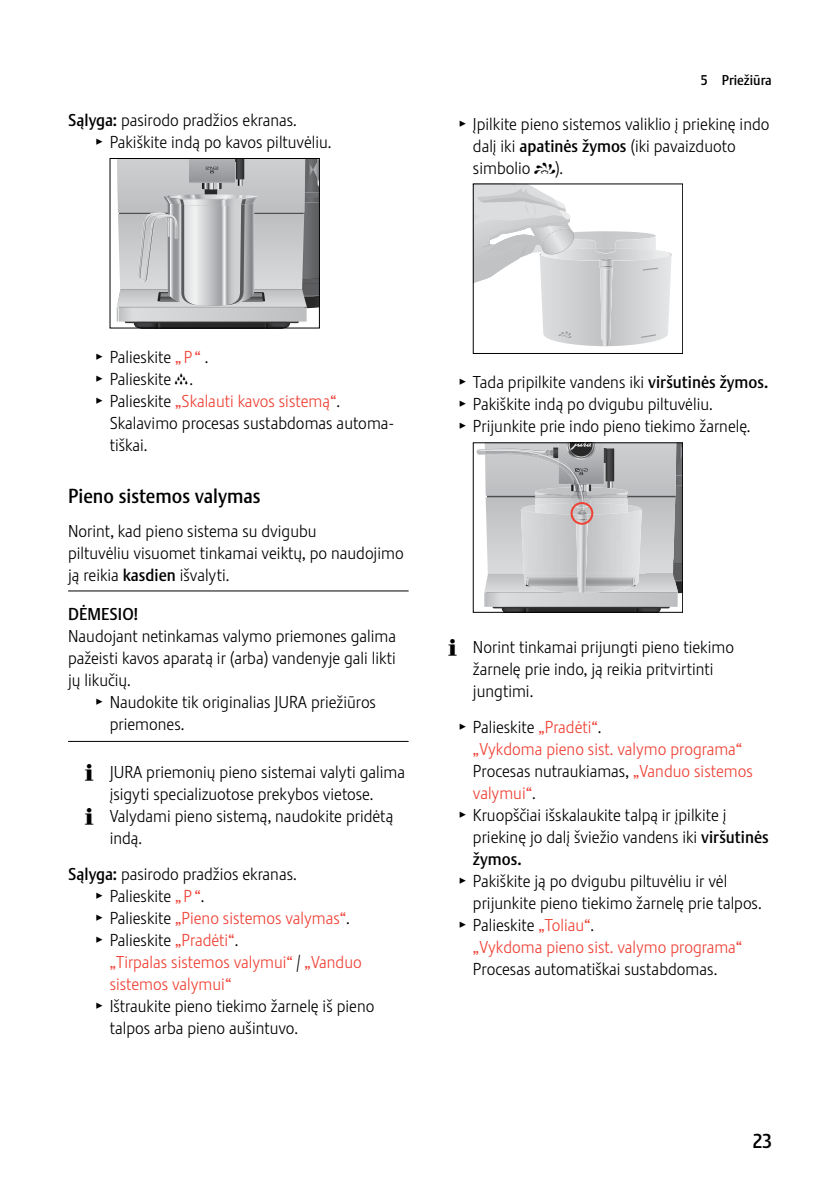
<style>
.page{position:relative;width:840px;height:1191px;background:#fff}
.page>*{position:absolute;margin:0;border:0;box-sizing:border-box;transform-origin:0 0}
.t1{font:20px "Stalemate Pro 2 J Medium";color:#000}
.t2{font:17px/22px "Stalemate Pro 2 J Light";color:#000}
.t3{font:17px "Stalemate Pro 2 J Light";color:#ef4135}
.t4{font:17px "Stalemate Pro 2 J Medium";color:#000}
.t5{font:14px "Stalemate Pro 2 J Medium";color:#000}
.s1{font-family:"Stalemate Pro 2 J Medium"}
.s2{font-family:"Jura Pict 2006"}
.s3{color:#ef4135}
.s4{font-family:"Jura Pict 2006";color:#000}
.s5{color:#000}
</style>
<div class="page">
<hr style="left:68px;top:590px;width:340px;height:1px;background:#000">
<hr style="left:68px;top:741px;width:340px;height:1px;background:#000">
<svg style="left:117px;top:160px;width:200px;height:166px;background:#bbbcbe"></svg>
<div style="left:110px;top:158px;width:209px;height:170px;border:1px solid #000"></div>
<div style="left:472px;top:184px;width:210px;height:170px;border:1px solid #000"></div>
<svg style="left:476px;top:444px;width:204px;height:166px;background:#c3c4c6"></svg>
<div style="left:472px;top:442px;width:210px;height:170px;border:1px solid #000"></div>
<div style="left:570px;top:502px;width:23px;height:23px;border:2px solid #ef4135;border-radius:50%"></div>
<svg style="left:472px;top:184px;width:199px;height:162px"></svg>
<p class="t2" style="left:96px;top:109px;width:236px;text-indent:-28px"><span class="s1">Sąlyga:</span> pasirodo pradžios ekranas.<br><span class="s2">T</span> Pakiškite indą po kavos piltuvėliu.</p>
<p class="t5" style="left:700px;top:72px;width:72px">5 Priežiūra</p>
<p class="t2" style="left:472px;top:113px;width:298px;text-indent:-13px"><span class="s2">T</span> Įpilkite pieno sistemos valiklio į priekinę indo dalį iki <span class="s1">apatinės žymos</span> (iki pavaizduoto simbolio <span class="s2">6</span>).</p>
<p class="t2" style="left:96px;top:346px;width:113px"><span class="s2">T</span> Palieskite <span class="s3">„P“</span> .</p>
<p class="t2" style="left:96px;top:368px;width:98px"><span class="s2">T</span> Palieskite <span class="s2">c</span>.</p>
<p class="t3" style="left:96px;top:391px;width:245px"><span class="s4">T</span> <span class="s5">Palieskite</span> „Skalauti kavos sistemą“<span class="s5">.</span></p>
<p class="t2" style="left:110px;top:412px;width:286px">Skalavimo procesas sustabdomas automa-</p>
<p class="t2" style="left:110px;top:434px;width:39px">tiškai.</p>
<p class="t1" style="left:68px;top:484px;width:194px">Pieno sistemos valymas</p>
<p class="t2" style="left:68px;top:520px;width:337px">Norint, kad pieno sistema su dvigubu<br>piltuvėliu visuomet tinkamai veiktų, po naudojimo ją reikia <span class="s1">kasdien</span> išvalyti.</p>
<p class="t4" style="left:68px;top:603px;width:71px">DĖMESIO!</p>
<p class="t2" style="left:68px;top:625px;width:329px;text-align:justify">Naudojant netinkamas valymo priemones galima pažeisti kavos aparatą ir (arba) vandenyje gali likti jų likučių.</p>
<p class="t2" style="left:110px;top:691px;width:268px;text-indent:-13px"><span class="s2">T</span> Naudokite tik originalias JURA priežiūros priemones.</p>
<p class="t2" style="left:85px;top:760px;width:321px"><span class="s2">E</span> JURA priemonių pieno sistemai valyti galima</p>
<p class="t2" style="left:110px;top:782px;width:265px">įsigyti specializuotose prekybos vietose.</p>
<p class="t2" style="left:85px;top:804px;width:309px"><span class="s2">E</span> Valydami pieno sistemą, naudokite pridėtą</p>
<p class="t2" style="left:110px;top:826px;width:34px">indą.</p>
<p class="t2" style="left:96px;top:863px;width:255px;text-indent:-28px"><span class="s1">Sąlyga:</span> pasirodo pradžios ekranas.<br><span class="s2">T</span> Palieskite <span class="s3">„P“</span>.<br><span class="s2">T</span> Palieskite <span class="s3">„Pieno sistemos valymas“</span>.<br><span class="s2">T</span> Palieskite <span class="s3">„Pradėti“</span>.</p>
<p class="t3" style="left:110px;top:952px;width:253px">„Tirpalas sistemos valymui“ <span class="s5">/</span> „Vanduo</p>
<p class="t3" style="left:110px;top:974px;width:123px">sistemos valymui“</p>
<p class="t2" style="left:96px;top:995px;width:279px"><span class="s2">T</span> Ištraukite pieno tiekimo žarnelę iš pieno</p>
<p class="t2" style="left:110px;top:1017px;width:190px">talpos arba pieno aušintuvo.</p>
<p class="t2" style="left:459px;top:371px;width:310px"><span class="s2">T</span> Tada pripilkite vandens iki <span class="s1">viršutinės žymos.<br></span><span class="s2">T</span> Pakiškite indą po dvigubu piltuvėliu.<br><span class="s2">T</span> Prijunkite prie indo pieno tiekimo žarnelę.</p>
<p class="t2" style="left:472px;top:636px;width:262px;text-indent:-24px"><span class="s2">E</span> Norint tinkamai prijungti pieno tiekimo žarnelę prie indo, ją reikia pritvirtinti jungtimi.</p>
<p class="t2" style="left:459px;top:716px;width:143px"><span class="s2">T</span> Palieskite <span class="s3">„Pradėti“</span>.</p>
<p class="t3" style="left:472px;top:739px;width:271px">„Vykdoma pieno sist. valymo programa“</p>
<p class="t2" style="left:472px;top:760px;width:281px">Procesas nutraukiamas, <span class="s3">„Vanduo sistemos</span></p>
<p class="t3" style="left:472px;top:783px;width:64px">valymui“<span class="s5">.</span></p>
<p class="t2" style="left:459px;top:804px;width:268px"><span class="s2">T</span> Kruopščiai išskalaukite talpą ir įpilkite į</p>
<p class="t2" style="left:472px;top:826px;width:297px">priekinę jo dalį šviežio vandens iki <span class="s1">viršutinės</span></p>
<p class="t4" style="left:472px;top:849px;width:50px">žymos.</p>
<p class="t2" style="left:459px;top:870px;width:269px"><span class="s2">T</span> Pakiškite ją po dvigubu piltuvėliu ir vėl</p>
<p class="t2" style="left:472px;top:892px;width:290px">prijunkite pieno tiekimo žarnelę prie talpos.</p>
<p class="t2" style="left:459px;top:914px;width:136px"><span class="s2">T</span> Palieskite <span class="s3">„Toliau“</span>.</p>
<p class="t3" style="left:472px;top:937px;width:271px">„Vykdoma pieno sist. valymo programa“</p>
<p class="t2" style="left:472px;top:958px;width:246px">Procesas automatiškai sustabdomas.</p>
<p class="t1" style="left:752px;top:1129px;width:21px">23</p>
</div>
